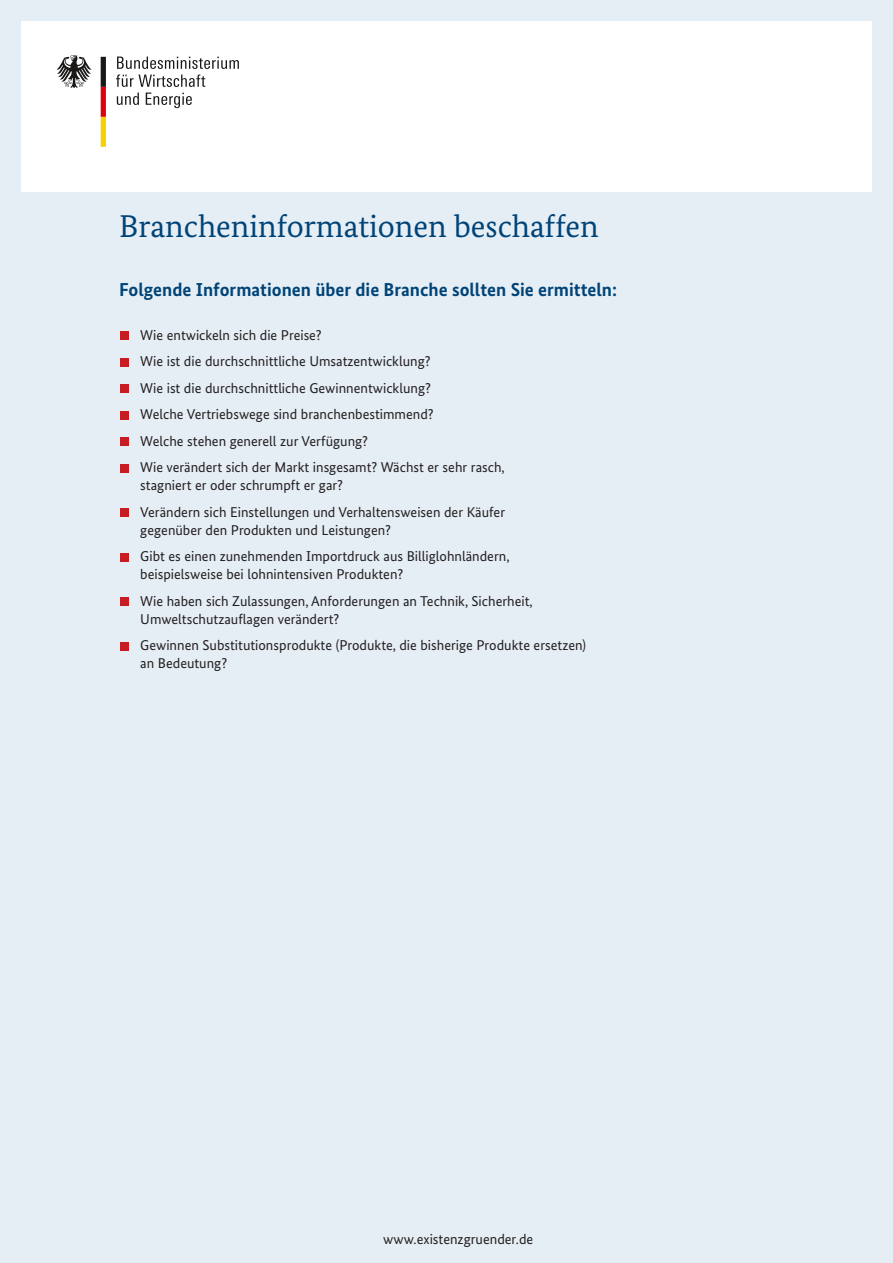
<style>
.page{position:relative;width:893px;height:1263px;background:#e5eef5}
.page>*{position:absolute;margin:0;border:0;box-sizing:border-box;transform-origin:0 0}
.t1{font:31.5px "Bundes Serif";color:#004377}
.t2{font:700 18.75px "Bundes Sans";color:#004377}
.t3{font:14.25px/26.5px "Bundes Sans";color:#231f20}
</style>
<div class="page">
<div style="left:21px;top:21px;width:851px;height:170px;background:#fff"></div>
<svg style="left:57px;top:55px;width:35px;height:33px"></svg>
<svg style="left:101px;top:57px;width:5px;height:90px"></svg>
<svg style="left:116px;top:57px;width:123px;height:30px"></svg>
<svg style="left:117px;top:93px;width:22px;height:12px"></svg>
<svg style="left:146px;top:93px;width:46px;height:15px"></svg>
<div style="left:121px;top:642px;width:8px;height:8px;background:#c61c22"></div>
<div style="left:121px;top:597px;width:8px;height:9px;background:#c61c22"></div>
<div style="left:121px;top:553px;width:8px;height:8px;background:#c61c22"></div>
<div style="left:121px;top:508px;width:8px;height:9px;background:#c61c22"></div>
<div style="left:121px;top:464px;width:8px;height:8px;background:#c61c22"></div>
<div style="left:121px;top:437px;width:8px;height:9px;background:#c61c22"></div>
<div style="left:121px;top:411px;width:8px;height:8px;background:#c61c22"></div>
<div style="left:121px;top:384px;width:8px;height:9px;background:#c61c22"></div>
<div style="left:121px;top:358px;width:8px;height:8px;background:#c61c22"></div>
<div style="left:121px;top:331px;width:8px;height:9px;background:#c61c22"></div>
<h1 class="t1" style="left:119px;top:214px;width:481px">Brancheninformationen beschaffen</h1>
<h2 class="t2" style="left:119px;top:283px;width:500px">Folgende Informationen über die Branche sollten Sie ermitteln:</h2>
<p class="t3" style="left:140px;top:323px;width:366px">Wie entwickeln sich die Preise?<br>Wie ist die durchschnittliche Umsatzentwicklung?<br>Wie ist die durchschnittliche Gewinnentwicklung?<br>Welche Vertriebswege sind branchenbestimmend?<br>Welche stehen generell zur Verfügung?<br>Wie verändert sich der Markt insgesamt? Wächst er sehr rasch,</p>
<p class="t3" style="left:140px;top:473px;width:366px">stagniert er oder schrumpft er gar?<br>Verändern sich Einstellungen und Verhaltensweisen der Käufer</p>
<p class="t3" style="left:140px;top:518px;width:371px">gegenüber den Produkten und Leistungen?<br>Gibt es einen zunehmenden Importdruck aus Billiglohnländern,</p>
<p class="t3" style="left:140px;top:562px;width:394px">beispielsweise bei lohnintensiven Produkten?<br>Wie haben sich Zulassungen, Anforderungen an Technik, Sicherheit,</p>
<p class="t3" style="left:140px;top:607px;width:447px">Umweltschutzauflagen verändert?<br>Gewinnen Substitutionsprodukte (Produkte, die bisherige Produkte ersetzen)</p>
<p class="t3" style="left:140px;top:652px;width:88px">an Bedeutung?</p>
<p class="t3" style="left:383px;top:1227px;width:151px">www.existenzgruender.de</p>
</div>
